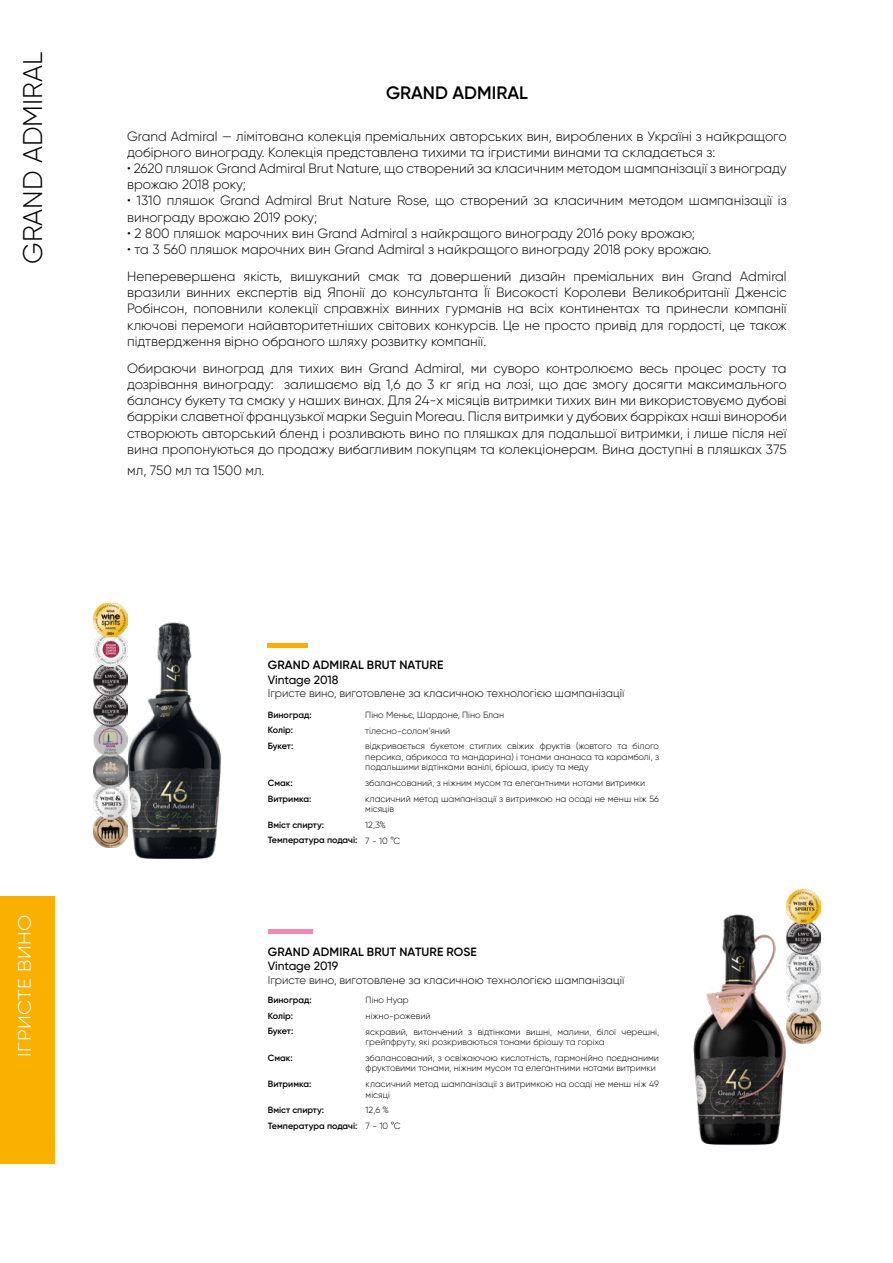
<style>
.page{position:relative;width:893px;height:1263px;background:#fff}
.page>*{position:absolute;margin:0;border:0;box-sizing:border-box;transform-origin:0 0}
.t1{font:300 27px "Gilroy";color:#000}
.t2{font:600 18px "Gilroy";color:#000}
.t3{font:300 18px "Gilroy";letter-spacing:.02em;color:#fff;scale:1.11 1}
.t4{font:300 13.5px/16.2px "Gilroy";color:#000}
.t5{font:600 12px "Gilroy";letter-spacing:.01em;color:#000}
.t6{font:500 12px "Gilroy";color:#000}
.t7{font:300 11.25px "Gilroy";color:#000}
.t8{font:300 9px/10.5px "Gilroy";color:#000}
.t9{font:600 9px/15.9px "Gilroy";color:#000}
.s1{font-weight:300}
</style>
<div class="page">
<img style="left:693px;top:914px;width:93px;height:231px">
<img style="left:127px;top:622px;width:94px;height:236px">
<hr style="left:268px;top:643px;width:40px;height:4px;background:#f9b000">
<hr style="left:268px;top:929px;width:44px;height:4px;background:#f088b6">
<div style="left:0;top:896px;width:55px;height:267px;background:#f9b000"></div>
<img style="left:93px;top:818px;width:34px;height:30px">
<img style="left:93px;top:787px;width:34px;height:31px">
<img style="left:93px;top:756px;width:34px;height:31px">
<img style="left:93px;top:726px;width:34px;height:30px">
<img style="left:93px;top:696px;width:34px;height:30px">
<img style="left:93px;top:667px;width:34px;height:29px">
<img style="left:786px;top:1014px;width:34px;height:29px">
<img style="left:786px;top:984px;width:34px;height:30px">
<img style="left:786px;top:954px;width:34px;height:30px">
<img style="left:786px;top:923px;width:34px;height:31px">
<img style="left:93px;top:637px;width:34px;height:30px">
<img style="left:93px;top:603px;width:34px;height:34px">
<img style="left:786px;top:889px;width:34px;height:34px">
<h1 class="t1" style="left:16px;top:264px;width:213px;rotate:-90deg">GRAND ADMIRAL</h1>
<h2 class="t3" style="left:14px;top:1056px;width:129px;rotate:-90deg">ІГРИСТЕ ВИНО</h2>
<h2 class="t2" style="left:386px;top:82px;width:143px">GRAND ADMIRAL</h2>
<p class="t4" style="left:127px;top:128px;width:661px">Grand Admiral — лімітована колекція преміальних авторських вин, вироблених в Україні з найкращого добірного винограду. Колекція представлена тихими та ігристими винами та складається з:</p>
<p class="t4" style="left:127px;top:160px;width:661px">• 2620 пляшок Grand Admiral Brut Nature, що створений за класичним методом шампанізації з винограду врожаю 2018 року;</p>
<p class="t4" style="left:127px;top:192px;width:661px">• 1310 пляшок Grand Admiral Brut Nature Rose, що створений за класичним методом шампанізації із винограду врожаю 2019 року;</p>
<p class="t4" style="left:127px;top:225px;width:569px">• 2 800 пляшок марочних вин Grand Admiral з найкращого винограду 2016 року врожаю;</p>
<p class="t4" style="left:127px;top:236px;width:661px;line-height:27px">• та 3 560 пляшок марочних вин Grand Admiral з найкращого винограду 2018 року врожаю.<br>Неперевершена якість, вишуканий смак та довершений дизайн преміальних вин Grand Admiral</p>
<p class="t4" style="left:127px;top:284px;width:661px;text-align:justify">вразили винних експертів від Японії до консультанта Її Високості Королеви Великобританії Дженсіс Робінсон, поповнили колекції справжніх винних гурманів на всіх континентах та принесли компанії ключові перемоги найавторитетніших світових конкурсів. Це не просто привід для гордості, це також підтвердження вірно обраного шляху розвитку компанії.</p>
<p class="t4" style="left:127px;top:360px;width:661px;text-align:justify">Обираючи виноград для тихих вин Grand Admiral, ми суворо контролюємо весь процес росту та дозрівання винограду: залишаємо від 1,6 до 3 кг ягід на лозі, що дає змогу досягти максимального балансу букету та смаку у наших винах. Для 24-х місяців витримки тихих вин ми використовуємо дубові барріки славетної французької марки Seguin Moreau. Після витримки у дубових барріках наші винороби створюють авторський бленд і розливають вино по пляшках для подальшої витримки, і лише після неї вина пропонуються до продажу вибагливим покупцям та колекціонерам. Вина доступні в пляшках 375</p>
<p class="t4" style="left:127px;top:462px;width:139px">мл, 750 мл та 1500 мл.</p>
<p class="t5" style="left:268px;top:658px;width:177px">GRAND ADMIRAL BRUT NATURE</p>
<p class="t6" style="left:268px;top:672px;width:72px">Vintage 2018</p>
<p class="t7" style="left:268px;top:686px;width:358px">Ігристе вино, виготовлене за класичною технологією шампанізації</p>
<p class="t9" style="left:268px;top:706px;width:45px">Виноград:</p>
<p class="t8" style="left:365px;top:709px;width:140px">Піно Меньє, Шардоне, Піно Блан</p>
<p class="t9" style="left:268px;top:722px;width:27px">Колір:</p>
<p class="t8" style="left:365px;top:725px;width:86px">тілесно-солом’яний</p>
<p class="t9" style="left:268px;top:738px;width:27px">Букет:</p>
<p class="t8" style="left:365px;top:741px;width:295px;text-align:justify">відкривається букетом стиглих свіжих фруктів (жовтого та білого персика, абрикоса та мандарина) і тонами ананаса та карамболі, з подальшими відтінками ванілі, бріоша, ірису та меду</p>
<p class="t9" style="left:268px;top:775px;width:26px">Смак:</p>
<p class="t8" style="left:365px;top:777px;width:282px">збалансований, з ніжним мусом та елегантними нотами витримки</p>
<p class="t9" style="left:268px;top:790px;width:45px">Витримка:</p>
<p class="t8" style="left:365px;top:793px;width:295px">класичний метод шампанізації з витримкою на осаді не менш ніж 56 місяців</p>
<p class="t9" style="left:268px;top:816px;width:58px">Вміст спирту:</p>
<p class="t9" style="left:268px;top:817px;width:134px;line-height:15.5px;text-indent:97px"><span class="s1">12,3%<br></span>Температура подачі: <span class="s1">7 - 10 °C</span></p>
<p class="t5" style="left:268px;top:944px;width:210px">GRAND ADMIRAL BRUT NATURE ROSE</p>
<p class="t6" style="left:268px;top:958px;width:72px">Vintage 2019</p>
<p class="t7" style="left:268px;top:973px;width:358px">Ігристе вино, виготовлене за класичною технологією шампанізації</p>
<p class="t9" style="left:268px;top:992px;width:45px">Виноград:</p>
<p class="t8" style="left:366px;top:995px;width:45px">Піно Нуар</p>
<p class="t9" style="left:268px;top:1007px;width:27px">Колір:</p>
<p class="t8" style="left:366px;top:1010px;width:66px">ніжно-рожевий</p>
<p class="t9" style="left:268px;top:1023px;width:27px">Букет:</p>
<p class="t8" style="left:366px;top:1026px;width:295px">яскравий, витончений з відтінками вишні, малини, білої черешні, грейпфруту, які розкриваються тонами бріошу та горіха</p>
<p class="t9" style="left:268px;top:1049px;width:26px">Смак:</p>
<p class="t8" style="left:366px;top:1052px;width:295px">збалансований, з освіжаючою кислотність, гармонійно поєднаними фруктовими тонами, ніжним мусом та елегантними нотами витримки</p>
<p class="t9" style="left:268px;top:1076px;width:45px">Витримка:</p>
<p class="t8" style="left:366px;top:1078px;width:295px">класичний метод шампанізації з витримкою на осаді не менш ніж 49 місяці</p>
<p class="t9" style="left:268px;top:1102px;width:58px">Вміст спирту:</p>
<p class="t9" style="left:268px;top:1102px;width:134px;text-indent:98px"><span class="s1">12,6 %<br></span>Температура подачі: <span class="s1">7 - 10 °C</span></p>
</div>
